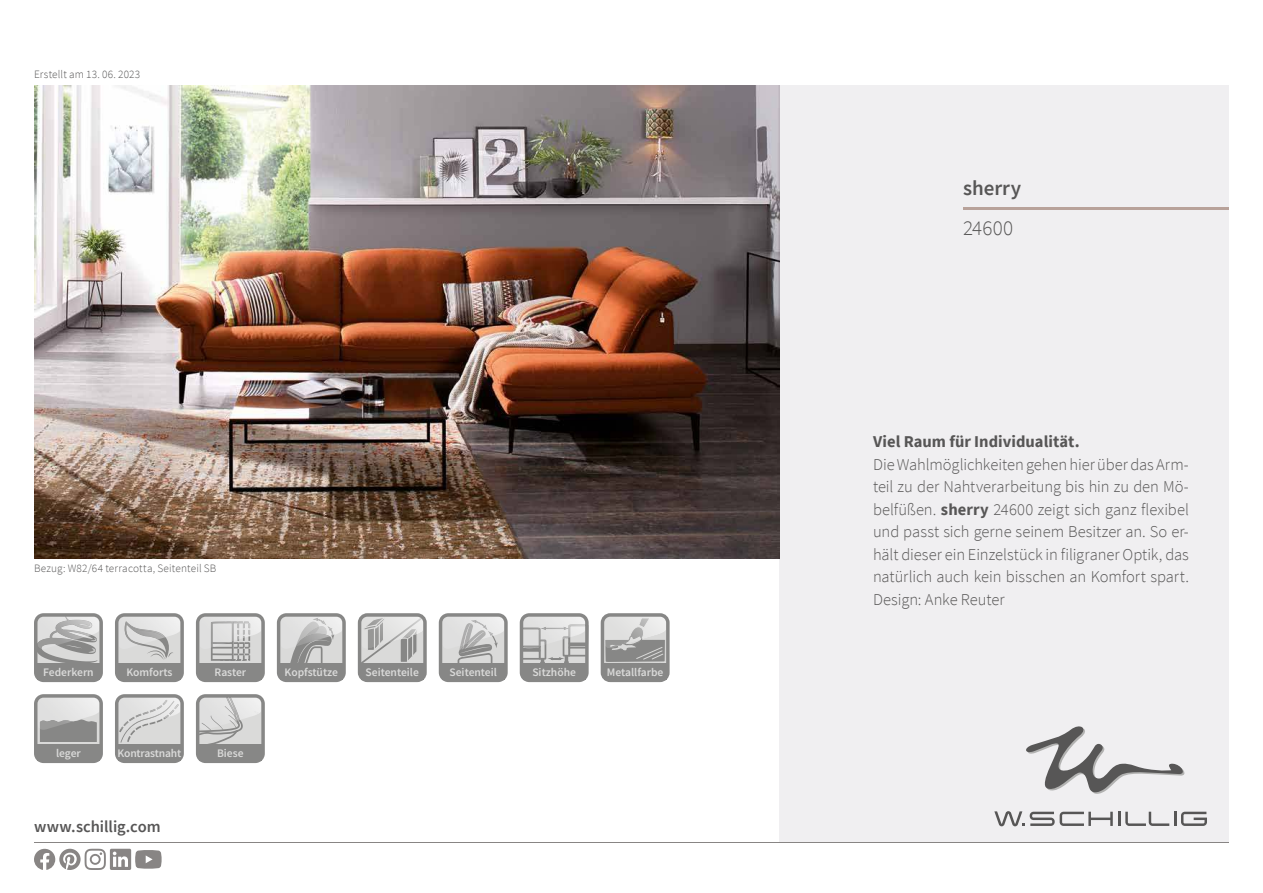
<style>
.page{position:relative;width:1263px;height:893px;background:#fff}
.page>*{position:absolute;margin:0;border:0;box-sizing:border-box;transform-origin:0 0}
.t1{font:600 21px "Source Sans Pro";color:#575656}
.t2{font:300 21px "Source Sans Pro";letter-spacing:.01em;color:#575656}
.t3{font:300 16.5px/22.5px "Source Sans Pro";letter-spacing:-.005em;color:#575656;text-align:justify}
.t4{font:700 16.5px "Source Sans Pro";color:#575656}
.t5{font:600 16.5px "Source Sans Pro";letter-spacing:-.005em;color:#575656}
.t6{font:600 11.55px "Source Sans Pro";color:#dadad9}
.t7{font:300 11.25px "Source Sans Pro";letter-spacing:.015em;color:#575656}
.s1{font-weight:700}
</style>
<div class="page">
<div style="left:780px;top:85px;width:449px;height:757px;background:#f0eff1"></div>
<hr style="left:34px;top:842px;width:1195px;height:1px;background:#888584">
<hr style="left:963px;top:207px;width:266px;height:3px;background:#b8a29a">
<svg style="left:1026px;top:726px;width:159px;height:68px"></svg>
<hr style="left:1118px;top:812px;width:3px;height:14px;background:#575656">
<svg style="left:1125px;top:812px;width:82px;height:14px"></svg>
<svg style="left:994px;top:811px;width:119px;height:15px"></svg>
<svg style="left:34px;top:849px;width:128px;height:21px"></svg>
<img style="left:34px;top:85px;width:746px;height:473px">
<div style="left:604px;top:663px;width:62px;height:16px;background:#878786"></div>
<svg style="left:605px;top:649px;width:61px;height:14px"></svg>
<img style="left:605px;top:617px;width:61px;height:32px">
<div style="left:601px;top:613px;width:69px;height:69px;border:3px solid #878786;border-radius:8px"></div>
<svg style="left:115px;top:613px;width:69px;height:69px;background:#b8b8b7"></svg>
<svg style="left:277px;top:613px;width:69px;height:69px;background:#b2b2b1"></svg>
<svg style="left:34px;top:613px;width:69px;height:69px;background:#b6b6b5"></svg>
<div style="left:37px;top:663px;width:63px;height:16px;background:#878786"></div>
<svg style="left:196px;top:613px;width:69px;height:69px;background:#b5b5b4"></svg>
<div style="left:361px;top:663px;width:62px;height:16px;background:#878786"></div>
<svg style="left:362px;top:649px;width:61px;height:14px"></svg>
<img style="left:362px;top:617px;width:61px;height:32px">
<div style="left:358px;top:613px;width:69px;height:69px;border:3px solid #878786;border-radius:8px"></div>
<svg style="left:520px;top:613px;width:69px;height:69px;background:#b5b5b4"></svg>
<svg style="left:439px;top:613px;width:69px;height:69px;background:#b5b5b4"></svg>
<svg style="left:115px;top:694px;width:69px;height:69px;background:#c9c9c8"></svg>
<div style="left:118px;top:744px;width:63px;height:16px;background:#878786"></div>
<svg style="left:34px;top:694px;width:69px;height:69px;background:#b3b3b2"></svg>
<div style="left:37px;top:744px;width:63px;height:16px;background:#878786"></div>
<svg style="left:196px;top:694px;width:69px;height:69px;background:#b9b9b8"></svg>
<p class="t7" style="left:34px;top:69px;width:108px">Erstellt am 13. 06. 2023</p>
<p class="t7" style="left:34px;top:561px;width:184px">Bezug: W82/64 terracotta, Seitenteil SB</p>
<p class="t6" style="left:43px;top:668px;width:52px">Federkern</p>
<p class="t6" style="left:126px;top:668px;width:48px">Komforts</p>
<p class="t6" style="left:215px;top:668px;width:33px">Raster</p>
<p class="t6" style="left:285px;top:668px;width:55px">Kopfstütze</p>
<p class="t6" style="left:366px;top:667px;width:55px">Seitenteile</p>
<p class="t6" style="left:449px;top:668px;width:49px">Seitenteil</p>
<p class="t6" style="left:532px;top:668px;width:45px">Sitzhöhe</p>
<p class="t6" style="left:607px;top:667px;width:58px">Metallfarbe</p>
<p class="t6" style="left:56px;top:749px;width:26px">leger</p>
<p class="t6" style="left:118px;top:749px;width:65px">Kontrastnaht</p>
<p class="t6" style="left:217px;top:748px;width:28px">Biese</p>
<p class="t5" style="left:34px;top:819px;width:128px">www.schillig.com</p>
<p class="t1" style="left:963px;top:178px;width:60px">sherry</p>
<p class="t2" style="left:963px;top:219px;width:52px">24600</p>
<p class="t4" style="left:873px;top:433px;width:208px">Viel Raum für Individualität.</p>
<p class="t3" style="left:873px;top:454px;width:317px">Die Wahlmöglichkeiten gehen hier über das Arm&shy;teil zu der Nahtverarbeitung bis hin zu den Mö&shy;belfüßen. <span class="s1">sherry</span> 24600 zeigt sich ganz flexibel und passt sich gerne seinem Besitzer an. So er&shy;hält dieser ein Einzelstück in filigraner Optik, das natürlich auch kein bisschen an Komfort spart.<br>Design: Anke Reuter</p>
</div>
